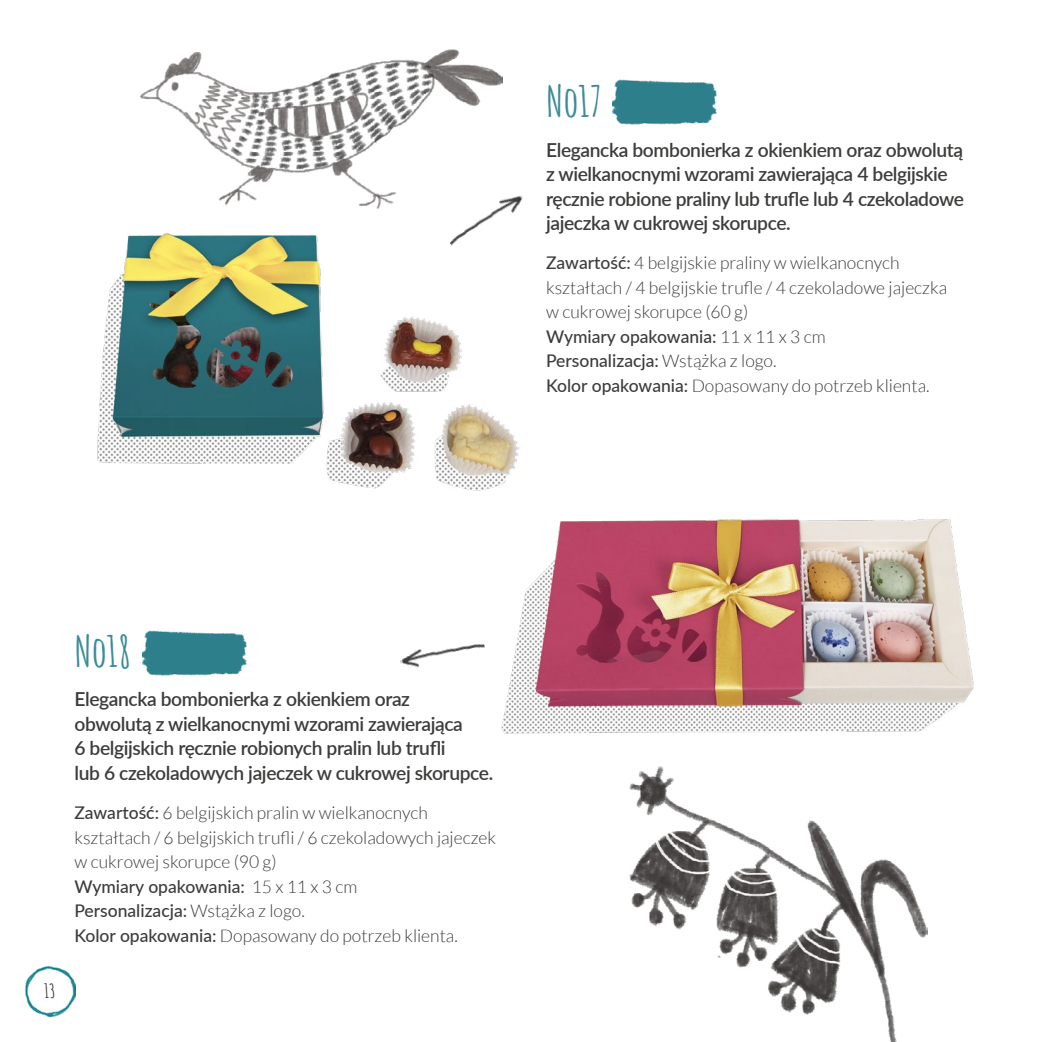
<style>
.page{position:relative;width:1042px;height:1042px;background:#fff}
.page>*{position:absolute;margin:0;border:0;box-sizing:border-box;transform-origin:0 0}
.t1{font:700 42px "Amatic SC";color:#3b8c98}
.t2{font:600 19.25px/24.5px "Lato";letter-spacing:-.02em;color:#3c3c3b}
.t3{font:700 19.25px "Amatic SC";color:#3c3c3b}
.t4{font:300 17.5px/24.5px "Lato";color:#3c3c3b}
.s1{font-weight:500}
</style>
<div class="page">
<img style="left:501px;top:519px;width:473px;height:215px">
<img style="left:97px;top:112px;width:555px;height:488px">
<img style="left:444px;top:190px;width:83px;height:58px">
<img style="left:400px;top:644px;width:85px;height:24px">
<img style="left:629px;top:766px;width:298px;height:276px">
<img style="left:140px;top:50px;width:362px;height:159px">
<img style="left:613px;top:79px;width:103px;height:45px">
<img style="left:143px;top:630px;width:103px;height:45px">
<img style="left:25px;top:966px;width:50px;height:50px">
<h1 class="t1" style="left:546px;top:69px;width:58px">No17</h1>
<p class="t2" style="left:546px;top:136px;width:419px">Elegancka bombonierka z okienkiem oraz obwolutą z wielkanocnymi wzorami zawierająca 4 belgijskie ręcznie robione praliny lub trufle lub 4 czekoladowe jajeczka w cukrowej skorupce.</p>
<p class="t4" style="left:546px;top:251px;width:403px"><span class="s1">Zawartość:</span> 4 belgijskie praliny w wielkanocnych kształtach / 4 belgijskie trufle / 4 czekoladowe jajeczka w cukrowej skorupce (60 g)<br><span class="s1">Wymiary opakowania:</span> 11 x 11 x 3 cm<br><span class="s1">Personalizacja:</span> Wstążka z logo.<br><span class="s1">Kolor opakowania:</span> Dopasowany do potrzeb klienta.</p>
<p class="t3" style="left:44px;top:976px;width:13px">13</p>
<h1 class="t1" style="left:74px;top:619px;width:58px">No18</h1>
<p class="t2" style="left:74px;top:686px;width:420px">Elegancka bombonierka z okienkiem oraz<br>obwolutą z wielkanocnymi wzorami zawierająca<br>6 belgijskich ręcznie robionych pralin lub trufli<br>lub 6 czekoladowych jajeczek w cukrowej skorupce.</p>
<p class="t4" style="left:74px;top:801px;width:423px"><span class="s1">Zawartość:</span> 6 belgijskich pralin w wielkanocnych kształtach / 6 belgijskich trufli / 6 czekoladowych jajeczek w cukrowej skorupce (90 g)<br><span class="s1">Wymiary opakowania:</span> 15 x 11 x 3 cm<br><span class="s1">Personalizacja:</span> Wstążka z logo.<br><span class="s1">Kolor opakowania:</span> Dopasowany do potrzeb klienta.</p>
</div>
